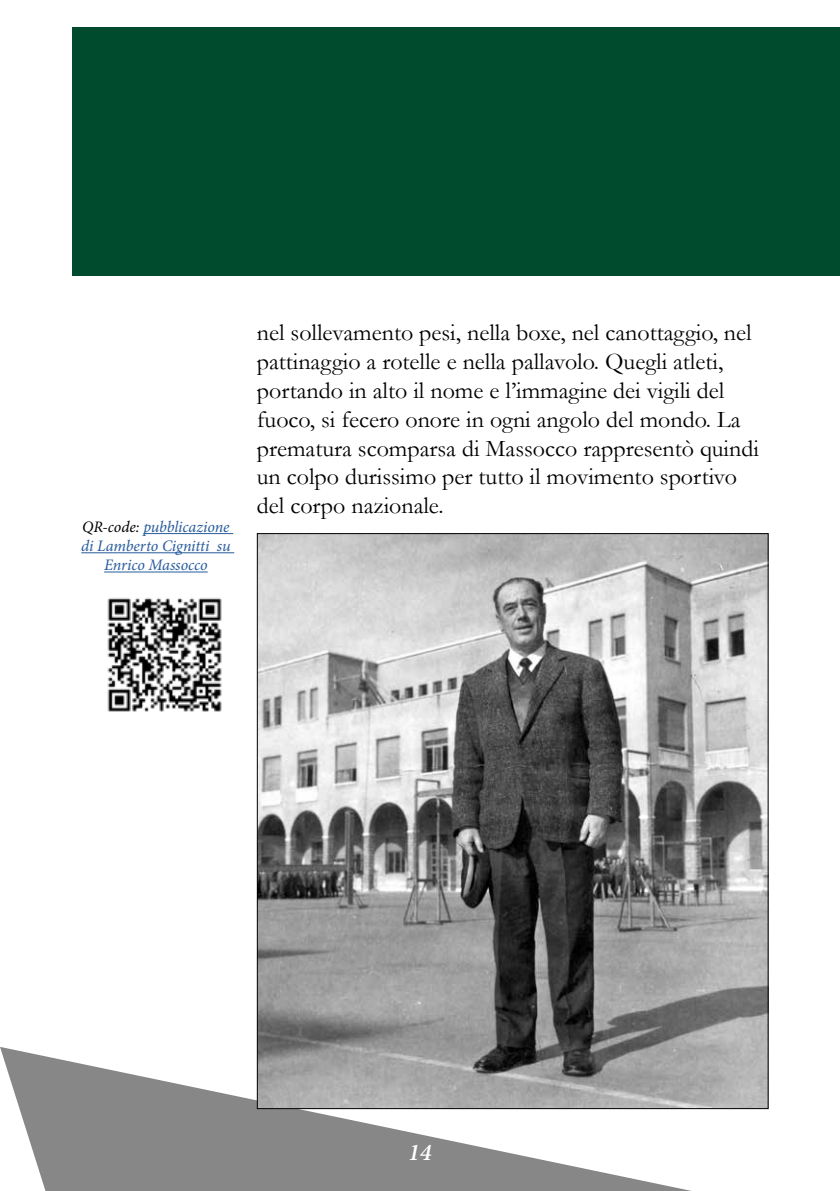
<style>
.page{position:relative;width:840px;height:1191px;background:#fff}
.page>*{position:absolute;margin:0;border:0;box-sizing:border-box;transform-origin:0 0}
.t1{font:24px/28.8px "Garamond";color:#000}
.t2{font:italic 600 24px "Minion Pro";color:#fff}
.t3{font:italic 16px/19.2px "Minion Pro";letter-spacing:-.005em;color:#275b9b;text-align:center}
.s1{color:#000}
</style>
<div class="page">
<svg style="left:0;top:1046px;width:695px;height:145px;fill:#878787"></svg>
<img style="left:259px;top:535px;width:507px;height:572px">
<div style="left:72px;top:27px;width:767px;height:249px;background:#004a2e"></div>
<img style="left:107px;top:597px;width:115px;height:115px">
<hr style="left:143px;top:533px;width:90px;height:1px;background:#275b9b">
<hr style="left:81px;top:552px;width:153px;height:1px;background:#275b9b">
<hr style="left:104px;top:571px;width:103px;height:1px;background:#275b9b">
<p class="t3" style="left:81px;top:517px;width:151px"><span class="s1">QR-code:</span> pubblicazione di Lamberto Cignitti su<br>Enrico Massocco</p>
<p class="t1" style="left:257px;top:318px;width:503px">nel sollevamento pesi, nella boxe, nel canottaggio, nel pattinaggio a rotelle e nella pallavolo. Quegli atleti, portando in alto il nome e l’immagine dei vigili del fuoco, si fecero onore in ogni angolo del mondo. La prematura scomparsa di Massocco rappresentò quindi un colpo durissimo per tutto il movimento sportivo del corpo nazionale.</p>
<p class="t2" style="left:408px;top:1135px;width:25px">14</p>
</div>
